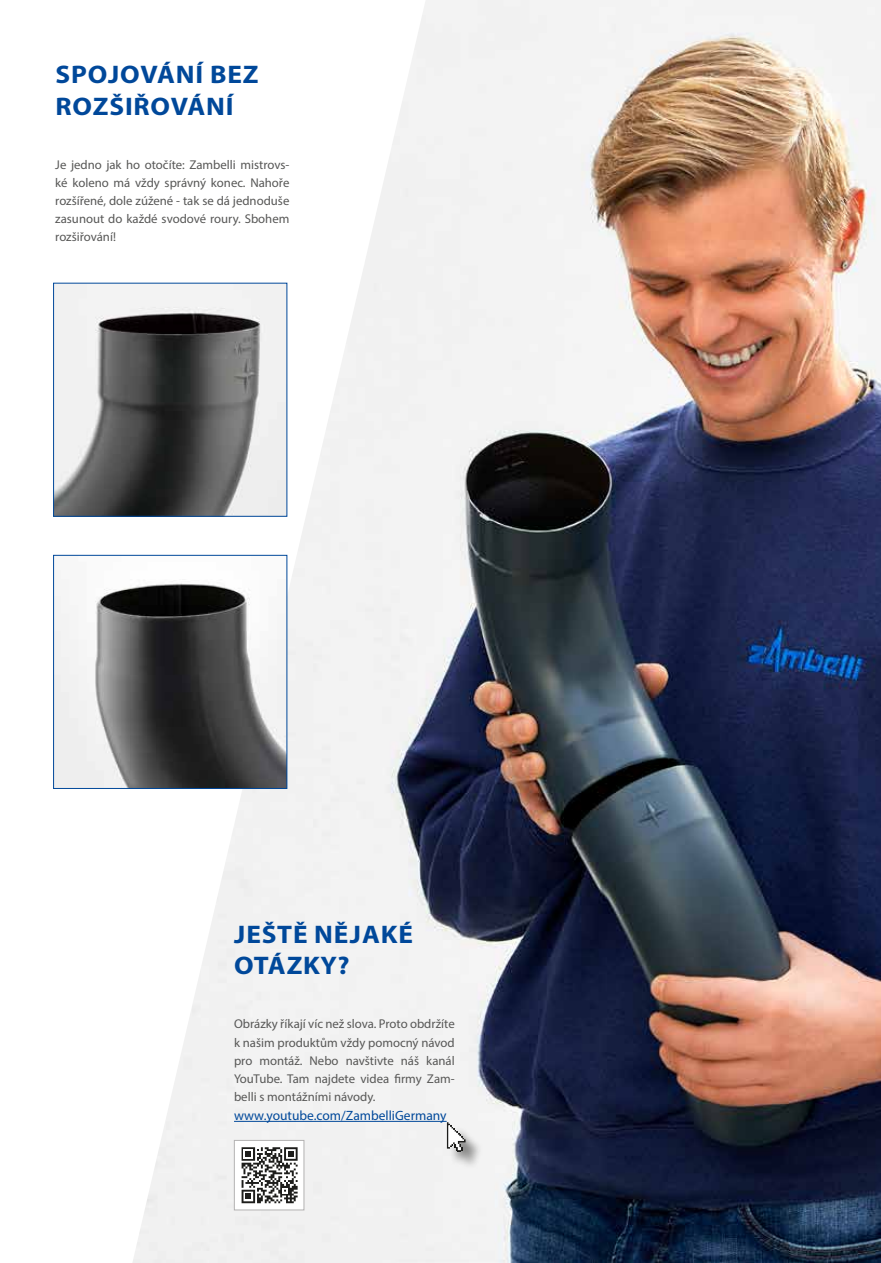
<style>
.page{position:relative;width:881px;height:1263px;background:#fff}
.page>*{position:absolute;margin:0;border:0;box-sizing:border-box;transform-origin:0 0}
.t1{font:700 25.5px/31.5px "Myriad Pro";letter-spacing:.03em;color:#00489a;scale:1.07 1}
.t2{font:13.5px "Myriad Pro";color:#00489a}
.t3{font:12.75px/18px "Myriad Pro";color:#575756;text-align:justify}
</style>
<div class="page">
<img style="left:425px;top:0;width:455px;height:1263px">
<svg style="left:53px;top:6px;width:372px;height:1257px"></svg>
<img style="left:55px;top:285px;width:230px;height:230px">
<div style="left:53px;top:283px;width:234px;height:234px;border:1px solid #00489a"></div>
<img style="left:55px;top:557px;width:230px;height:230px">
<div style="left:53px;top:555px;width:234px;height:234px;border:1px solid #00489a"></div>
<hr style="left:234px;top:1121px;width:212px;height:1px;background:#00489a">
<div style="left:235px;top:1140px;width:69px;height:70px;background:#fff"></div>
<svg style="left:241px;top:1147px;width:56px;height:56px"></svg>
<div style="left:234px;top:1140px;width:70px;height:70px;border:1px solid #b3b2b2"></div>
<div style="left:449px;top:1125px;width:34px;height:45px;background:#1d1d1b;opacity:.5"></div>
<svg style="left:447px;top:1122px;width:18px;height:30px"></svg>
<h1 class="t1" style="left:56px;top:58px;width:191px">SPOJOVÁNÍ BEZ<br>ROZŠIŘOVÁNÍ</h1>
<p class="t3" style="left:55px;top:155px;width:235px">Je jedno jak ho otočíte: Zambelli mistrovs&shy;ké koleno má vždy správný konec. Nahoře rozšířené, dole zúžené - tak se dá jednoduše zasunout do každé svodové roury. Sbohem rozšiřování!</p>
<h1 class="t1" style="left:234px;top:918px;width:168px">JEŠTĚ NĚJAKÉ<br>OTÁZKY?</h1>
<p class="t3" style="left:234px;top:1015px;width:222px">Obrázky říkají víc než slova. Proto obdržíte k našim produktům vždy pomocný návod pro montáž. Nebo navštivte náš kanál YouTube. Tam najdete videa firmy Zam&shy;belli s montážními návody.</p>
<p class="t2" style="left:234px;top:1107px;width:214px">www.youtube.com/ZambelliGermany</p>
</div>
